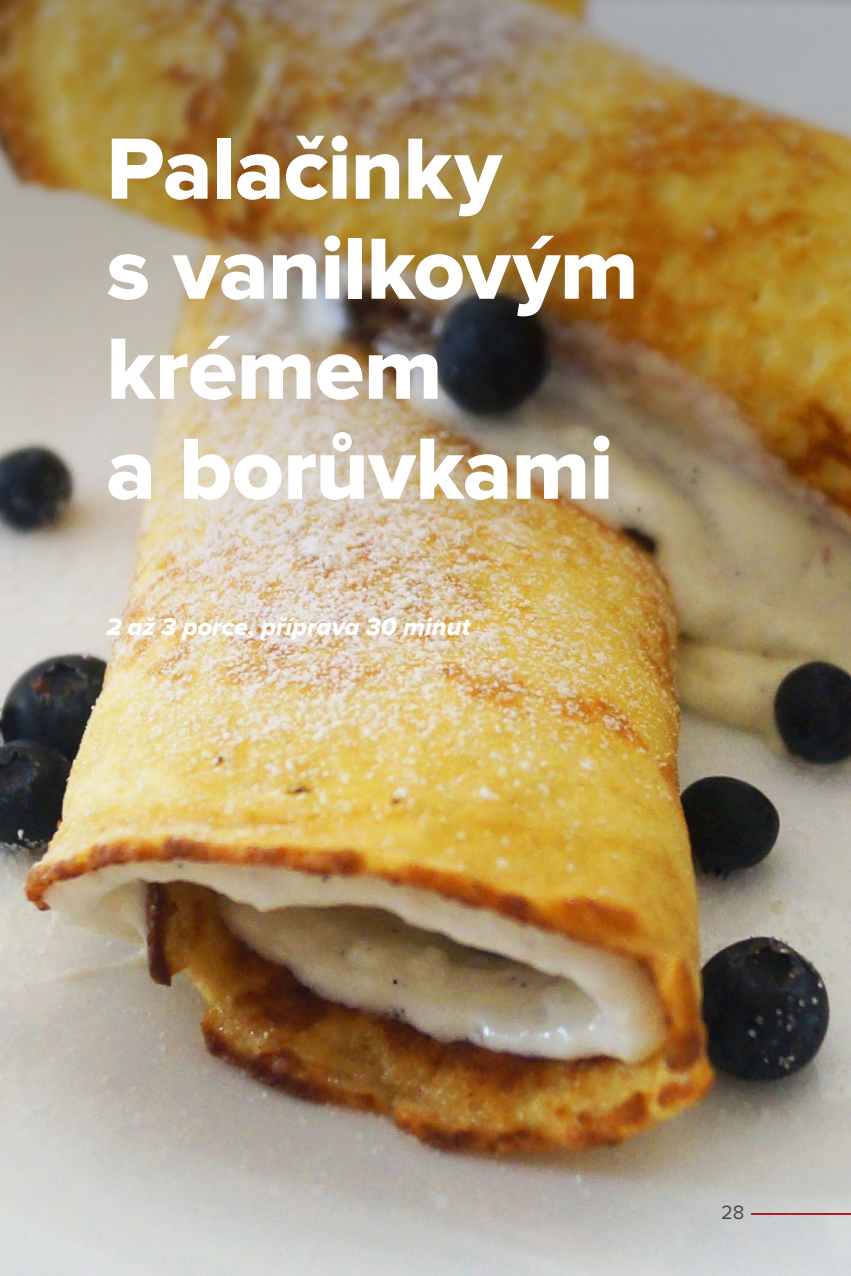
<style>
.page{position:relative;width:851px;height:1276px;background:#fff}
.page>*{position:absolute;margin:0;border:0;box-sizing:border-box;transform-origin:0 0}
.t1{font:90px/100px "Proxima Nova Extrabld";letter-spacing:-.01em;color:#fff}
.t2{font:25px "Proxima Nova Extrabld It";letter-spacing:.005em;color:#fff}
.t3{font:20px "Proxima Nova";color:#4a4a49}
</style>
<div class="page">
<img style="left:0;top:0;width:850px;height:1276px">
<hr style="left:751px;top:1213px;width:99px;height:1px;background:#b0182b">
<p class="t1" style="left:106px;top:121px;width:533px">Palačinky<br>s vanilkovým krémem<br>a borůvkami</p>
<p class="t2" style="left:106px;top:612px;width:366px">2 až 3 porce, příprava 30 minut</p>
<p class="t3" style="left:721px;top:1201px;width:25px">28</p>
</div>
